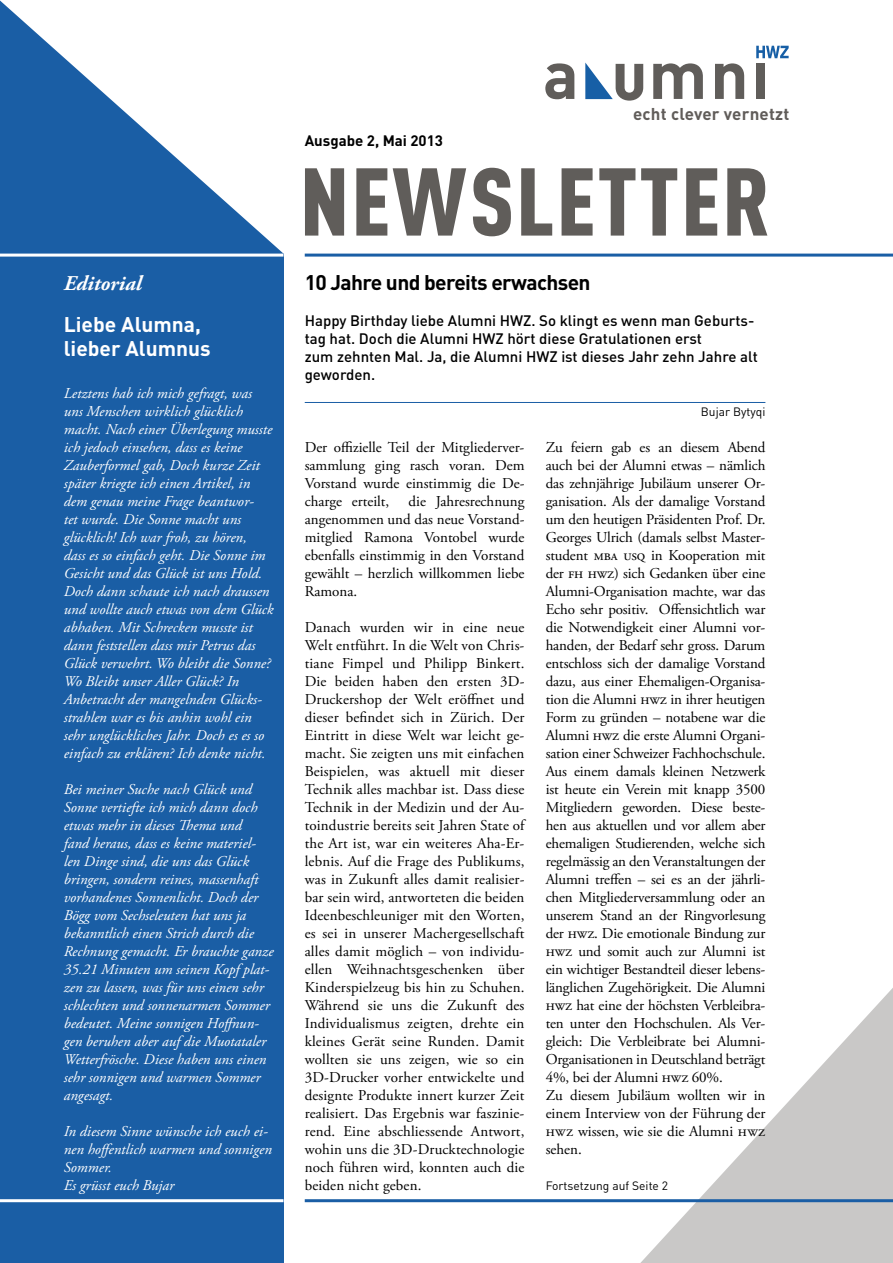
<style>
.page{position:relative;width:893px;height:1263px;background:#fff}
.page>*{position:absolute;margin:0;border:0;box-sizing:border-box;transform-origin:0 0}
.t1{font:900 94.5px "DIN Cond";letter-spacing:.02em;color:#605d5a}
.t2{font:700 21px "DIN Pro";letter-spacing:-.03em;color:#000}
.t3{font:700 21px/24px "DIN Pro";color:#fff}
.t4{font:italic 700 21px "Adobe Garamond Pro";color:#fff}
.t5{font:700 16.95px "DIN";letter-spacing:.01em;color:#605c59}
.t6{font:15px/18px "Adobe Garamond Pro";letter-spacing:-.01em;color:#000;text-align:justify}
.t7{font:italic 15px/18px "Adobe Garamond Pro";color:#fff}
.t8{font:500 15px/18px "DIN Pro";color:#000}
.t9{font:700 15px "DIN Pro";color:#000}
.t10{font:12px "DIN Pro";color:#000}
</style>
<div class="page">
<svg style="left:640px;top:988px;width:253px;height:275px"></svg>
<div style="left:0;top:0;width:283px;height:1263px;background:#1a5ea5"></div>
<svg style="left:756px;top:46px;width:33px;height:12px"></svg>
<svg style="left:545px;top:63px;width:29px;height:36px"></svg>
<svg style="left:653px;top:63px;width:50px;height:36px"></svg>
<svg style="left:715px;top:63px;width:29px;height:36px"></svg>
<div style="left:756px;top:64px;width:9px;height:35px;background:#605d5a"></div>
<svg style="left:585px;top:63px;width:58px;height:38px"></svg>
<hr style="left:305px;top:1199px;width:588px;height:3px;background:#1a5ea5">
<hr style="left:0;top:1199px;width:283px;height:3px;background:#fff">
<svg style="left:0;top:0;width:284px;height:254px"></svg>
<hr style="left:305px;top:254px;width:588px;height:3px;background:#1a5ea5">
<hr style="left:0;top:254px;width:283px;height:3px;background:#fff">
<hr style="left:305px;top:402px;width:460px;height:1px;background:#1a5ea5">
<h2 class="t4" style="left:64px;top:271px;width:79px">Editorial</h2>
<h2 class="t3" style="left:64px;top:311px;width:149px">Liebe Alumna, lieber Alumnus</h2>
<p class="t7" style="left:64px;top:384px;width:211px">Letztens hab ich mich gefragt, was uns Menschen wirklich glücklich macht. Nach einer Überlegung musste ich jedoch einsehen, dass es keine Zauberformel gab, Doch kurze Zeit später kriegte ich einen Artikel, in dem genau meine Frage beantwor-<br>tet wurde. Die Sonne macht uns glücklich! Ich war froh, zu hören,<br>dass es so einfach geht. Die Sonne im Gesicht und das Glück ist uns Hold.<br>Doch dann schaute ich nach draussen und wollte auch etwas von dem Glück abhaben. Mit Schrecken musste ist dann feststellen dass mir Petrus das Glück verwehrt. Wo bleibt die Sonne?<br>Wo Bleibt unser Aller Glück? In Anbetracht der mangelnden Glücks&shy;strahlen war es bis anhin wohl ein sehr unglückliches Jahr. Doch es es so einfach zu erklären? Ich denke nicht.</p>
<p class="t7" style="left:64px;top:780px;width:211px">Bei meiner Suche nach Glück und Sonne vertiefte ich mich dann doch etwas mehr in dieses Thema und<br>fand heraus, dass es keine materiel&shy;len Dinge sind, die uns das Glück bringen, sondern reines, massenhaft vorhandenes Sonnenlicht. Doch der Bögg vom Sechseleuten hat uns ja bekanntlich einen Strich durch die Rechnung gemacht. Er brauchte ganze 35.21 Minuten um seinen Kopf plat&shy;zen zu lassen, was für uns einen sehr schlechten und sonnenarmen Sommer bedeutet. Meine sonnigen Hoffnun&shy;gen beruhen aber auf die Muotataler Wetterfrösche. Diese haben uns einen sehr sonnigen und warmen Sommer angesagt.</p>
<p class="t7" style="left:64px;top:1122px;width:210px">In diesem Sinne wünsche ich euch ei&shy;nen hoffentlich warmen und sonnigen<br>Sommer.<br>Es grüsst euch Bujar</p>
<p class="t9" style="left:305px;top:130px;width:140px">Ausgabe 2, Mai 2013</p>
<p class="t5" style="left:633px;top:103px;width:158px">echt clever vernetzt</p>
<h1 class="t1" style="left:300px;top:143px;width:471px">NEWSLETTER</h1>
<h2 class="t2" style="left:305px;top:268px;width:287px">10 Jahre und bereits erwachsen</h2>
<p class="t8" style="left:305px;top:311px;width:455px">Happy Birthday liebe Alumni HWZ. So klingt es wenn man Geburts&shy;tag hat. Doch die Alumni HWZ hört diese Gratulationen erst<br>zum zehnten Mal. Ja, die Alumni HWZ ist dieses Jahr zehn Jahre alt geworden.</p>
<p class="t10" style="left:701px;top:403px;width:66px">Bujar Bytyqi</p>
<p class="t6" style="left:305px;top:438px;width:221px">Der offizielle Teil der Mitgliederver&shy;sammlung ging rasch voran. Dem Vorstand wurde einstimmig die De&shy;charge erteilt,</p>
<p class="t6" style="left:305px;top:492px;width:221px;text-indent:104px">die Jahresrechnung angenommen und das neue Vorstand&shy;mitglied Ramona Vontobel wurde ebenfalls einstimmig in den Vorstand gewählt – herzlich willkommen liebe Ramona.</p>
<p class="t6" style="left:305px;top:618px;width:223px">Danach wurden wir in eine neue Welt entführt. In die Welt von Chris&shy;tiane Fimpel und Philipp Binkert.<br>Die beiden haben den ersten 3D-Druckershop der Welt eröffnet und dieser befindet sich in Zürich. Der Eintritt in diese Welt war leicht ge&shy;macht. Sie zeigten uns mit einfachen Beispielen, was aktuell mit dieser Technik alles machbar ist. Dass diese Technik in der Medizin und der Au&shy;toindustrie bereits seit Jahren State of the Art ist, war ein weiteres Aha-Er&shy;lebnis. Auf die Frage des Publikums, was in Zukunft alles damit realisier&shy;bar sein wird, antworteten die beiden Ideenbeschleuniger mit den Worten, es sei in unserer Machergesellschaft alles damit möglich – von individu&shy;ellen Weihnachtsgeschenken über Kinderspielzeug bis hin zu Schuhen.<br>Während sie uns die Zukunft des Individualismus zeigten, drehte ein kleines Gerät seine Runden. Damit wollten sie uns zeigen, wie so ein 3D-Drucker vorher entwickelte und designte Produkte innert kurzer Zeit realisiert. Das Ergebnis war faszinie&shy;rend. Eine abschliessende Antwort, wohin uns die 3D-Drucktechnologie noch führen wird, konnten auch die beiden nicht geben.</p>
<p class="t6" style="left:546px;top:438px;width:222px;text-align:left">Zu feiern gab es an diesem Abend auch bei der Alumni etwas – nämlich das zehnjährige Jubiläum unserer Or&shy;ganisation. Als der damalige Vorstand um den heutigen Präsidenten Prof. Dr.<br>Georges Ulrich (damals selbst Master&shy;student mba usq in Kooperation mit der fh hwz) sich Gedanken über eine Alumni-Organisation machte, war das Echo sehr positiv. Offensichtlich war die Notwendigkeit einer Alumni vor&shy;handen, der Bedarf sehr gross. Darum entschloss sich der damalige Vorstand dazu, aus einer Ehemaligen-Organisa&shy;tion die Alumni hwz in ihrer heutigen Form zu gründen – notabene war die Alumni hwz die erste Alumni Organi&shy;sation einer Schweizer Fachhochschule.<br>Aus einem damals kleinen Netzwerk ist heute ein Verein mit knapp 3500<br>Mitgliedern geworden. Diese beste&shy;hen aus aktuellen und vor allem aber ehemaligen Studierenden, welche sich regelmässig an den Veranstaltungen der Alumni treffen – sei es an der jährli&shy;chen Mitgliederversammlung oder an unserem Stand an der Ringvorlesung der hwz. Die emotionale Bindung zur hwz und somit auch zur Alumni ist ein wichtiger Bestandteil dieser lebens&shy;länglichen Zugehörigkeit. Die Alumni hwz hat eine der höchsten Verbleibra&shy;ten unter den Hochschulen. Als Ver&shy;gleich: Die Verbleibrate bei Alumni-Organisationen in Deutschland beträgt 4%, bei der Alumni hwz 60%.<br>Zu diesem Jubiläum wollten wir in einem Interview von der Führung der hwz wissen, wie sie die Alumni hwz sehen.</p>
<p class="t10" style="left:546px;top:1177px;width:124px">Fortsetzung auf Seite 2</p>
</div>
